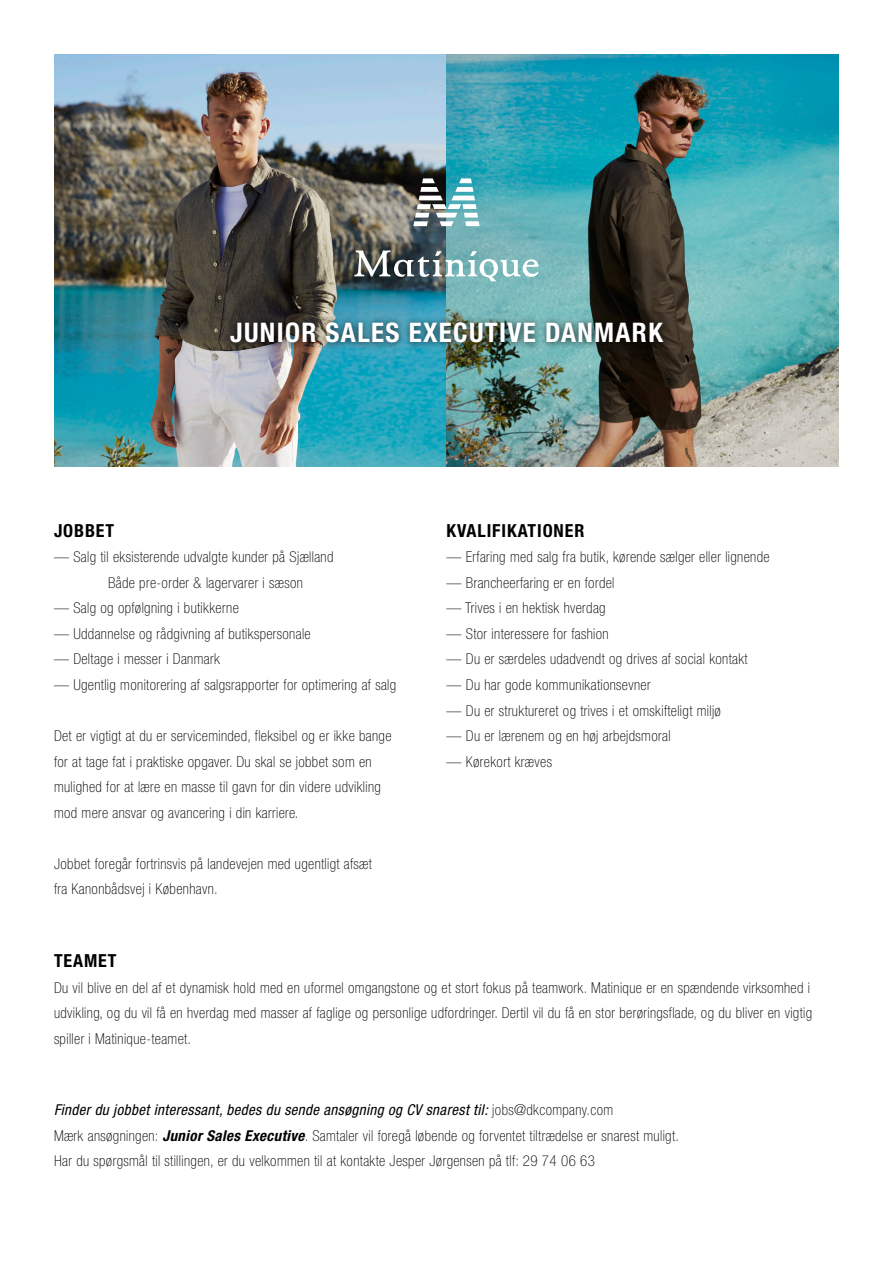
<style>
.page{position:relative;width:893px;height:1263px;background:#fff}
.page>*{position:absolute;margin:0;border:0;box-sizing:border-box;transform-origin:0 0}
.t1{font:700 condensed 27px "Helvetica Neue LT Std";letter-spacing:.05em;color:#fff}
.t2{font:700 condensed 18px "Helvetica Neue LT Std";letter-spacing:.05em;color:#000}
.t3{font:100 condensed 15px/25.5px "Helvetica Neue LT Std";letter-spacing:.025em;color:#000}
.t4{font:italic condensed 15px "Helvetica Neue LT Std";letter-spacing:.025em;color:#000}
.s1{font-weight:100;font-style:normal}
.s2{font-weight:700;font-style:italic}
</style>
<div class="page">
<img style="left:54px;top:54px;width:785px;height:413px">
<div style="left:224px;top:315px;width:446px;height:35px;background:#000;opacity:.75"></div>
<svg style="left:413px;top:178px;width:67px;height:48px"></svg>
<svg style="left:354px;top:250px;width:185px;height:31px"></svg>
<p class="t1" style="left:230px;top:317px;width:434px">JUNIOR SALES EXECUTIVE DANMARK</p>
<p class="t2" style="left:54px;top:520px;width:62px">JOBBET</p>
<p class="t3" style="left:54px;top:544px;width:281px">— Salg til eksisterende udvalgte kunder på Sjælland</p>
<p class="t3" style="left:108px;top:570px;width:196px">Både pre-order &amp; lagervarer i sæson</p>
<p class="t3" style="left:54px;top:595px;width:186px">— Salg og opfølgning i butikkerne</p>
<p class="t3" style="left:54px;top:621px;width:258px">— Uddannelse og rådgivning af butikspersonale</p>
<p class="t3" style="left:54px;top:646px;width:167px">— Deltage i messer i Danmark</p>
<p class="t3" style="left:54px;top:672px;width:344px">— Ugentlig monitorering af salgsrapporter for optimering af salg</p>
<p class="t3" style="left:54px;top:723px;width:339px">Det er vigtigt at du er serviceminded, fleksibel og er ikke bange</p>
<p class="t3" style="left:54px;top:748px;width:319px">for at tage fat i praktiske opgaver. Du skal se jobbet som en</p>
<p class="t3" style="left:54px;top:774px;width:328px">mulighed for at lære en masse til gavn for din videre udvikling</p>
<p class="t3" style="left:54px;top:799px;width:246px">mod mere ansvar og avancering i din karriere.</p>
<p class="t3" style="left:54px;top:850px;width:319px">Jobbet foregår fortrinsvis på landevejen med ugentligt afsæt</p>
<p class="t3" style="left:54px;top:876px;width:165px">fra Kanonbådsvej i København.</p>
<p class="t2" style="left:446px;top:520px;width:139px">KVALIFIKATIONER</p>
<p class="t3" style="left:446px;top:544px;width:325px">— Erfaring med salg fra butik, kørende sælger eller lignende</p>
<p class="t3" style="left:446px;top:570px;width:170px">— Brancheerfaring er en fordel</p>
<p class="t3" style="left:446px;top:595px;width:161px">— Trives i en hektisk hverdag</p>
<p class="t3" style="left:446px;top:621px;width:164px">— Stor interessere for fashion</p>
<p class="t3" style="left:446px;top:646px;width:303px">— Du er særdeles udadvendt og drives af social kontakt</p>
<p class="t3" style="left:446px;top:672px;width:206px">— Du har gode kommunikationsevner</p>
<p class="t3" style="left:446px;top:697px;width:276px">— Du er struktureret og trives i et omskifteligt miljø</p>
<p class="t3" style="left:446px;top:723px;width:226px">— Du er lærenem og en høj arbejdsmoral</p>
<p class="t3" style="left:446px;top:748px;width:107px">— Kørekort kræves</p>
<p class="t2" style="left:54px;top:950px;width:64px">TEAMET</p>
<p class="t3" style="left:54px;top:975px;width:760px">Du vil blive en del af et dynamisk hold med en uformel omgangstone og et stort fokus på teamwork. Matinique er en spændende virksomhed i udvikling, og du vil få en hverdag med masser af faglige og personlige udfordringer. Dertil vil du få en stor berøringsflade, og du bliver en vigtig spiller i Matinique-teamet.</p>
<p class="t4" style="left:54px;top:1101px;width:561px">Finder du jobbet interessant, bedes du sende ansøgning og CV snarest til: <span class="s1">jobs@dkcompany.com</span></p>
<p class="t3" style="left:54px;top:1122px;width:627px">Mærk ansøgningen: <span class="s2">Junior Sales Executive</span>. Samtaler vil foregå løbende og forventet tiltrædelse er snarest muligt.</p>
<p class="t3" style="left:54px;top:1148px;width:542px">Har du spørgsmål til stillingen, er du velkommen til at kontakte Jesper Jørgensen på tlf: 29 74 06 63</p>
</div>
